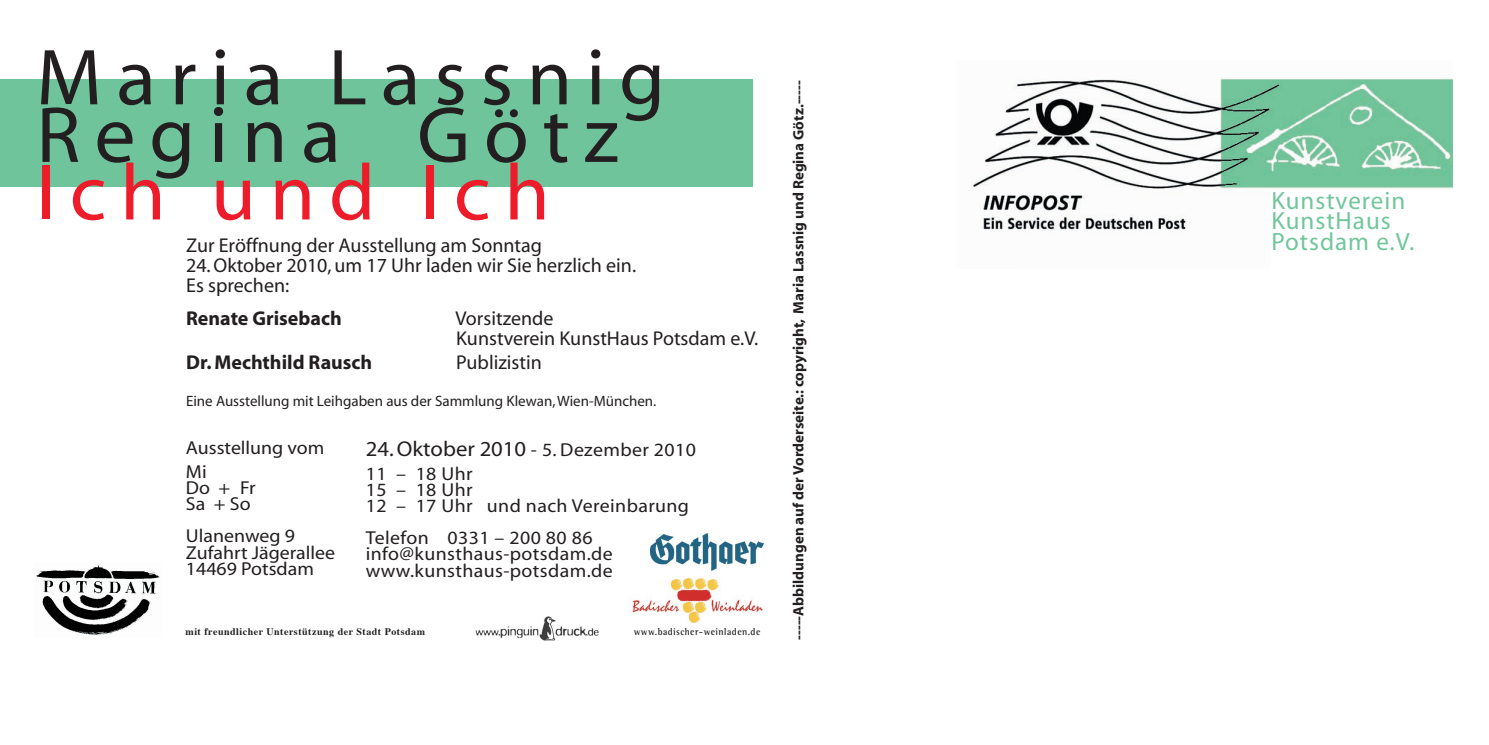
<style>
.page{position:relative;width:1489px;height:745px;background:#fff}
.page>*{position:absolute;margin:0;border:0;box-sizing:border-box;transform-origin:0 0}
.t1{font:80px/57.5px "Myriad";letter-spacing:.17em;color:#231f20}
.t2{font:80px "Myriad";letter-spacing:.17em;color:#ee1b2b}
.t3{font:25px/20px "Myriad";letter-spacing:.04em;color:#71c69c}
.t4{font:20px/20px "Myriad";color:#231f20}
.t5{font:700 20px "Myriad";color:#231f20}
.t6{font:18.75px/16px "Myriad";letter-spacing:.02em;color:#231f20;scale:1.06 1}
.t7{font:18.75px/16px "Myriad";color:#231f20;scale:1.06 1}
.t8{font:700 15px "Myriad";color:#231f20}
.t9{font:15px "Myriad";color:#231f20}
.t10{font:700 10px "Times";letter-spacing:.05em;color:#231f20}
.t11{font:700 10px "Rotis Semi Serif";letter-spacing:.05em;color:#231f20;scale:.93 1}
.s1{font-size:21.5px}
</style>
<div class="page">
<img style="left:632px;top:577px;width:131px;height:47px">
<img style="left:475px;top:616px;width:124px;height:24px">
<img style="left:36px;top:565px;width:124px;height:71px">
<div style="left:0;top:80px;width:752px;height:107px;background:#6fc49b"></div>
<img style="left:971px;top:79px;width:481px;height:151px">
<div style="left:1271px;top:190px;width:217px;height:78px;background:#fff"></div>
<img style="left:650px;top:533px;width:114px;height:36px">
<h1 class="t1" style="left:36px;top:52px;width:630px">Maria Lassnig<br>Regina Götz</h1>
<h1 class="t2" style="left:36px;top:153px;width:515px">Ich und Ich</h1>
<p class="t4" style="left:186px;top:236px;width:357px">Zur Eröffnung der Ausstellung am Sonntag</p>
<p class="t4" style="left:186px;top:256px;width:451px">24. Oktober 2010, um 17 Uhr laden wir Sie herzlich ein.<br>Es sprechen:</p>
<p class="t5" style="left:186px;top:307px;width:157px">Renate Grisebach</p>
<p class="t4" style="left:455px;top:309px;width:304px">Vorsitzende<br>Kunstverein KunstHaus Potsdam e.V.</p>
<p class="t5" style="left:186px;top:351px;width:188px">Dr. Mechthild Rausch</p>
<p class="t4" style="left:456px;top:353px;width:87px">Publizistin</p>
<p class="t9" style="left:186px;top:394px;width:472px">Eine Ausstellung mit Leihgaben aus der Sammlung Klewan, Wien-München.</p>
<p class="t6" style="left:366px;top:438px;width:313px;line-height:24px"><span class="s1">24. Oktober 2010</span> - 5. Dezember 2010<br>11 – 18 Uhr</p>
<p class="t6" style="left:366px;top:482px;width:306px">15 – 18 Uhr<br>12 – 17 Uhr und nach Vereinbarung</p>
<p class="t6" style="left:366px;top:530px;width:234px">Telefon 0331 – 200 80 86 info@kunsthaus-potsdam.de www.kunsthaus-potsdam.de</p>
<p class="t7" style="left:186px;top:436px;width:132px;line-height:24px">Ausstellung vom<br>Mi</p>
<p class="t6" style="left:186px;top:480px;width:67px">Do + Fr<br>Sa + So</p>
<p class="t7" style="left:186px;top:528px;width:142px">Ulanenweg 9<br>Zufahrt Jägerallee<br>14469 Potsdam</p>
<p class="t10" style="left:185px;top:621px;width:241px">mit freundlicher Unterstützung der Stadt Potsdam</p>
<p class="t11" style="left:633px;top:625px;width:138px">www.badischer-weinladen.de</p>
<p class="t8" style="left:790px;top:639px;width:560px;rotate:-90deg">-----Abbildungen auf der Vorderseite.: copyright, Maria Lassnig und Regina Götz.-----</p>
<h2 class="t3" style="left:1271px;top:192px;width:144px">Kunstverein<br>KunstHaus<br>Potsdam e.V.</h2>
</div>
